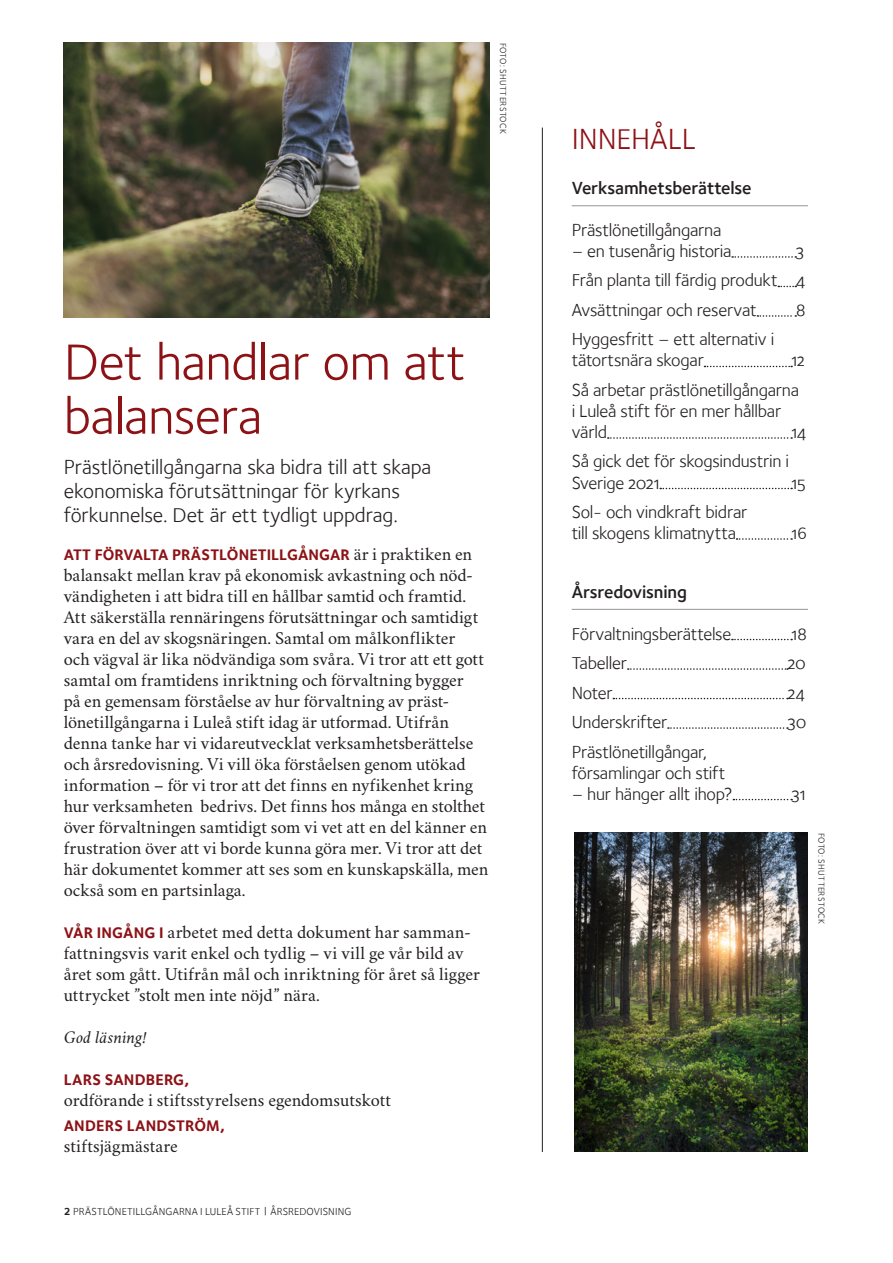
<style>
.page{position:relative;width:893px;height:1263px;background:#fff}
.page>*{position:absolute;margin:0;border:0;box-sizing:border-box;transform-origin:0 0}
.t1{font:52.5px/54px "Foundry Sterling Book OSF";letter-spacing:-.01em;color:#8d1216}
.t2{font:30px "Foundry Sterling Book OSF";color:#8d1216}
.t3{font:21px/24px "Foundry Sterling Book OSF";letter-spacing:-.005em;color:#231f20}
.t4{font:18px/21px "Crimson";letter-spacing:-.005em;color:#231f20}
.t5{font:18px/21px "Foundry Sterling Book OSF";letter-spacing:-.015em;color:#231f20}
.t6{font:18px "Foundry Sterling Demi OSF";letter-spacing:-.01em;color:#231f20}
.t7{font:italic 18px "Crimson";color:#231f20}
.t8{font:700 15.75px "Foundry Sterling";letter-spacing:.005em;color:#8d1216}
.t9{font:10.5px "Foundry Sterling Book OSF";letter-spacing:.015em;color:#231f20}
.t10{font:9px "Foundry Sterling Book OSF";letter-spacing:.04em;color:#231f20}
.s1{font-family:"Crimson";font-weight:400;font-size:18px;color:#231f20}
.s2{font-family:"Foundry Sterling";font-weight:700;font-size:15.75px;color:#8d1216}
.s3{font-family:"Foundry Sterling";font-weight:700}
</style>
<div class="page">
<img style="left:64px;top:43px;width:425px;height:274px">
<img style="left:574px;top:833px;width:234px;height:319px">
<svg style="left:732px;top:256px;width:64px;height:2px"></svg>
<svg style="left:778px;top:286px;width:18px;height:1px"></svg>
<svg style="left:757px;top:315px;width:39px;height:2px"></svg>
<svg style="left:704px;top:366px;width:88px;height:1px"></svg>
<svg style="left:608px;top:437px;width:184px;height:2px"></svg>
<svg style="left:660px;top:488px;width:132px;height:1px"></svg>
<svg style="left:737px;top:538px;width:55px;height:2px"></svg>
<svg style="left:732px;top:639px;width:60px;height:1px"></svg>
<svg style="left:628px;top:668px;width:160px;height:2px"></svg>
<svg style="left:613px;top:698px;width:175px;height:1px"></svg>
<svg style="left:668px;top:727px;width:120px;height:2px"></svg>
<svg style="left:733px;top:799px;width:59px;height:1px"></svg>
<hr style="left:572px;top:205px;width:236px;height:1px;background:#939598">
<hr style="left:572px;top:609px;width:236px;height:1px;background:#939598">
<hr style="left:542px;top:128px;width:1px;height:1024px;background:#231f20">
<p class="t10" style="left:508px;top:43px;width:93px;rotate:90deg">FOTO: SHUTTERSTOCK</p>
<p class="t1" style="left:64px;top:335px;width:404px">Det handlar om att balansera</p>
<p class="t3" style="left:64px;top:455px;width:369px">Prästlönetillgångarna ska bidra till att skapa ekonomiska förutsättningar för kyrkans förkunnelse. Det är ett tydligt uppdrag.</p>
<p class="t8" style="left:64px;top:545px;width:410px">ATT FÖRVALTA PRÄSTLÖNETILLGÅNGAR <span class="s1">är i praktiken en</span></p>
<p class="t4" style="left:64px;top:563px;width:426px">balansakt mellan krav på ekonomisk avkastning och nöd&shy;vändigheten i att bidra till en hållbar samtid och framtid.<br>Att säkerställa rennäringens förutsättningar och samtidigt vara en del av skogsnäringen. Samtal om målkonflikter<br>och vägval är lika nödvändiga som svåra. Vi tror att ett gott samtal om framtidens inriktning och förvaltning bygger<br>på en gemensam förståelse av hur förvaltning av präst&shy;lönetillgångarna i Luleå stift idag är utformad. Utifrån denna tanke har vi vidareutvecklat verksamhetsberättelse och årsredovisning. Vi vill öka förståelsen genom utökad information – för vi tror att det finns en nyfikenhet kring hur verksamheten bedrivs. Det finns hos många en stolthet över förvaltningen samtidigt som vi vet att en del känner en frustration över att vi borde kunna göra mer. Vi tror att det här dokumentet kommer att ses som en kunskapskälla, men också som en partsinlaga.</p>
<p class="t4" style="left:64px;top:920px;width:418px"><span class="s2">VÅR INGÅNG I</span> arbetet med detta dokument har samman&shy;fattningsvis varit enkel och tydlig – vi vill ge vår bild av året som gått. Utifrån mål och inriktning för året så ligger uttrycket ”stolt men inte nöjd” nära.</p>
<p class="t7" style="left:64px;top:1026px;width:84px">God läsning!</p>
<p class="t8" style="left:64px;top:1070px;width:127px">LARS SANDBERG,</p>
<p class="t4" style="left:64px;top:1088px;width:329px">ordförande i stiftsstyrelsens egendomsutskott</p>
<p class="t8" style="left:64px;top:1116px;width:163px">ANDERS LANDSTRÖM,</p>
<p class="t4" style="left:64px;top:1134px;width:116px">stiftsjägmästare</p>
<p class="t9" style="left:64px;top:1205px;width:289px"><span class="s3">2</span> PRÄSTLÖNETILLGÅNGARNA I LULEÅ STIFT | ÅRSREDOVISNING</p>
<p class="t2" style="left:572px;top:122px;width:126px">INNEHÅLL</p>
<p class="t6" style="left:572px;top:177px;width:181px">Verksamhetsberättelse</p>
<p class="t5" style="left:572px;top:219px;width:151px">Prästlönetillgångarna</p>
<p class="t5" style="left:572px;top:240px;width:161px">– en tusenårig historia</p>
<p class="t5" style="left:796px;top:240px;width:10px">3</p>
<p class="t5" style="left:572px;top:270px;width:235px">Från planta till färdig produkt 4</p>
<p class="t5" style="left:572px;top:299px;width:187px">Avsättningar och reservat</p>
<p class="t5" style="left:796px;top:299px;width:11px">8</p>
<p class="t5" style="left:572px;top:329px;width:204px">Hyggesfritt – ett alternativ i tätortsnära skogar</p>
<p class="t5" style="left:792px;top:350px;width:15px">12</p>
<p class="t5" style="left:572px;top:379px;width:229px">Så arbetar prästlönetillgångarna i Luleå stift för en mer hållbar värld</p>
<p class="t5" style="left:792px;top:421px;width:16px">14</p>
<p class="t5" style="left:572px;top:451px;width:219px">Så gick det för skogsindustrin i<br>Sverige 2021</p>
<p class="t5" style="left:792px;top:472px;width:16px">15</p>
<p class="t5" style="left:572px;top:501px;width:177px">Sol- och vindkraft bidrar till skogens klimatnytta</p>
<p class="t5" style="left:792px;top:522px;width:16px">16</p>
<p class="t6" style="left:572px;top:581px;width:117px">Årsredovisning</p>
<p class="t5" style="left:572px;top:623px;width:161px">Förvaltningsberättelse</p>
<p class="t5" style="left:792px;top:623px;width:16px">18</p>
<p class="t5" style="left:572px;top:652px;width:57px">Tabeller</p>
<p class="t5" style="left:788px;top:652px;width:20px">20</p>
<p class="t5" style="left:572px;top:682px;width:43px">Noter</p>
<p class="t5" style="left:788px;top:682px;width:18px">24</p>
<p class="t5" style="left:572px;top:711px;width:97px">Underskrifter</p>
<p class="t5" style="left:788px;top:711px;width:20px">30</p>
<p class="t5" style="left:572px;top:741px;width:155px">Prästlönetillgångar, församlingar och stift</p>
<p class="t5" style="left:572px;top:783px;width:163px">– hur hänger allt ihop?</p>
<p class="t5" style="left:792px;top:783px;width:15px">31</p>
<p class="t10" style="left:827px;top:833px;width:93px;rotate:90deg">FOTO: SHUTTERSTOCK</p>
</div>
